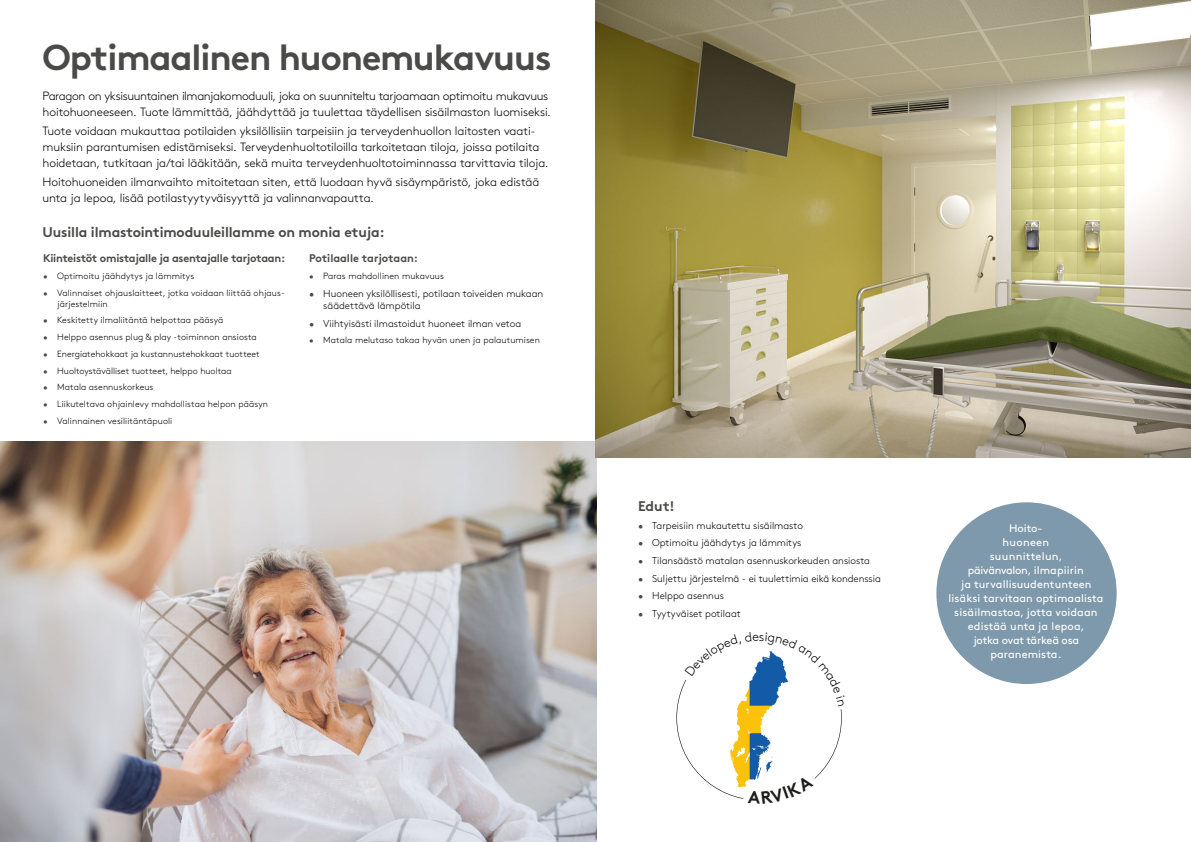
<style>
.page{position:relative;width:1191px;height:842px;background:#fff}
.page>*{position:absolute;margin:0;border:0;box-sizing:border-box;transform-origin:0 0}
.t1{font:700 36px "Swegon Brown";letter-spacing:-.03em;color:#4a4a49}
.t2{font:700 14px "Swegon Brown";letter-spacing:-.01em;color:#4a4a49}
.t3{font:300 12px/16px "Swegon Brown";letter-spacing:-.01em;color:#000}
.t4{font:11px/14px "Swegon Brown";letter-spacing:.01em;color:#fff;text-align:center}
.t5{font:700 11px "Swegon Brown";letter-spacing:-.02em;color:#4a4a49}
.t6{font:700 11px "Swegon Brown";color:#4a4a49}
.t7{font:300 10px/12px "Swegon Brown";color:#000}
.t8{font:300 9px/11px "Swegon Brown";letter-spacing:.01em;color:#000}
.s1{color:#4a4a49}
</style>
<div class="page">
<img style="left:0;top:441px;width:597px;height:401px">
<img style="left:595px;top:0;width:596px;height:457px">
<div style="left:935px;top:501px;width:182px;height:184px;background:#7e99ac;border-radius:50%"></div>
<svg style="left:676px;top:651px;width:166px;height:148px"></svg>
<h1 class="t1" style="left:43px;top:28px;width:510px">Optimaalinen huonemukavuus</h1>
<p class="t3" style="left:43px;top:87px;width:510px">Paragon on yksisuuntainen ilmanjakomoduuli, joka on suunniteltu tarjoamaan optimoitu mukavuus hoitohuoneeseen. Tuote lämmittää, jäähdyttää ja tuulettaa täydellisen sisäilmaston luomiseksi.</p>
<p class="t3" style="left:43px;top:122px;width:507px">Tuote voidaan mukauttaa potilaiden yksilöllisiin tarpeisiin ja terveydenhuollon laitosten vaati&shy;muksiin parantumisen edistämiseksi. Terveydenhuoltotiloilla tarkoitetaan tiloja, joissa potilaita hoidetaan, tutkitaan ja/tai lääkitään, sekä muita terveydenhuoltotoiminnassa tarvittavia tiloja.</p>
<p class="t3" style="left:43px;top:173px;width:498px">Hoitohuoneiden ilmanvaihto mitoitetaan siten, että luodaan hyvä sisäympäristö, joka edistää unta ja lepoa, lisää potilastyytyväisyyttä ja valinnanvapautta.</p>
<p class="t2" style="left:43px;top:221px;width:344px">Uusilla ilmastointimoduuleillamme on monia etuja:</p>
<p class="t5" style="left:43px;top:250px;width:244px">Kiinteistöt omistajalle ja asentajalle tarjotaan:</p>
<p class="t8" style="left:43px;top:270px;width:153px"><span class="s1">•</span> Optimoitu jäähdytys ja lämmitys</p>
<p class="t8" style="left:57px;top:287px;width:229px;text-indent:-14px"><span class="s1">•</span> Valinnaiset ohjauslaitteet, jotka voidaan liittää ohjaus&shy;järjestelmiin</p>
<p class="t8" style="left:43px;top:314px;width:182px"><span class="s1">•</span> Keskitetty ilmaliitäntä helpottaa pääsyä</p>
<p class="t8" style="left:43px;top:331px;width:215px"><span class="s1">•</span> Helppo asennus plug &amp; play -toiminnon ansiosta</p>
<p class="t8" style="left:43px;top:348px;width:218px"><span class="s1">•</span> Energiatehokkaat ja kustannustehokkaat tuotteet</p>
<p class="t8" style="left:43px;top:364px;width:190px"><span class="s1">•</span> Huoltoystävälliset tuotteet, helppo huoltaa</p>
<p class="t8" style="left:43px;top:381px;width:112px"><span class="s1">•</span> Matala asennuskorkeus</p>
<p class="t8" style="left:43px;top:398px;width:226px"><span class="s1">•</span> Liikuteltava ohjainlevy mahdollistaa helpon pääsyn</p>
<p class="t8" style="left:43px;top:414px;width:131px"><span class="s1">•</span> Valinnainen vesiliitäntäpuoli</p>
<p class="t6" style="left:309px;top:250px;width:110px">Potilaalle tarjotaan:</p>
<p class="t8" style="left:309px;top:270px;width:136px"><span class="s1">•</span> Paras mahdollinen mukavuus</p>
<p class="t7" style="left:323px;top:287px;width:222px;text-indent:-14px"><span class="s1">•</span> Huoneen yksilöllisesti, potilaan toiveiden mukaan säädettävä lämpötila</p>
<p class="t7" style="left:309px;top:316px;width:214px"><span class="s1">•</span> Viihtyisästi ilmastoidut huoneet ilman vetoa</p>
<p class="t8" style="left:309px;top:334px;width:232px"><span class="s1">•</span> Matala melutaso takaa hyvän unen ja palautumisen</p>
<p class="t2" style="left:638px;top:495px;width:38px">Edut!</p>
<p class="t7" style="left:638px;top:518px;width:166px"><span class="s1">•</span> Tarpeisiin mukautettu sisäilmasto</p>
<p class="t7" style="left:638px;top:536px;width:165px"><span class="s1">•</span> Optimoitu jäähdytys ja lämmitys</p>
<p class="t7" style="left:638px;top:554px;width:233px"><span class="s1">•</span> Tilansäästö matalan asennuskorkeuden ansiosta</p>
<p class="t7" style="left:638px;top:571px;width:244px"><span class="s1">•</span> Suljettu järjestelmä - ei tuulettimia eikä kondenssia</p>
<p class="t7" style="left:638px;top:589px;width:87px"><span class="s1">•</span> Helppo asennus</p>
<p class="t7" style="left:638px;top:607px;width:104px"><span class="s1">•</span> Tyytyväiset potilaat</p>
<p class="t4" style="left:948px;top:520px;width:156px">Hoito-<br>huoneen<br>suunnittelun,<br>päivänvalon, ilmapiirin<br>ja turvallisuudentunteen lisäksi tarvitaan optimaalista sisäilmastoa, jotta voidaan edistää unta ja lepoa,<br>jotka ovat tärkeä osa paranemista.</p>
</div>
